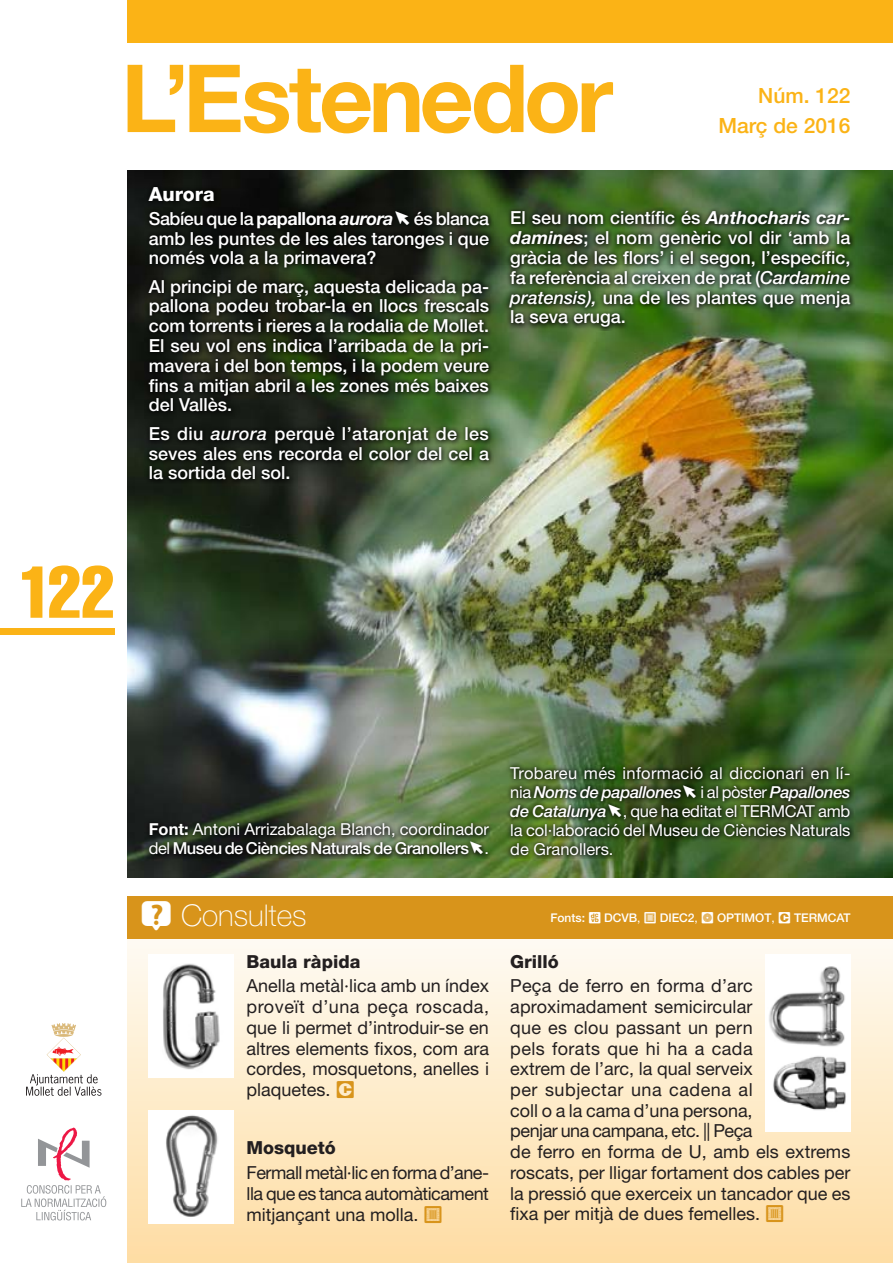
<style>
.page{position:relative;width:893px;height:1263px;background:#fff}
.page>*{position:absolute;margin:0;border:0;box-sizing:border-box;transform-origin:0 0}
.t1{font:extra-condensed 72px "Helvetica";color:#fbb316}
.t2{font:100 30px "Helvetica Neue LT Std";color:#fff}
.t3{font:500 21px/30px "Helvetica Neue LT Std";color:#fbb316;text-align:right}
.t4{font:800 19.5px "Helvetica Neue LT Std";color:#fff}
.t5{font:500 18px/19.8px "Helvetica Neue LT Std";color:#fff;text-align:justify}
.t6{font:18px/20.7px "Helvetica Neue LT Std";color:#231f20;text-align:justify}
.t7{font:800 18px "Helvetica Neue LT Std";color:#231f20}
.t8{font:16.5px/19px "Helvetica Neue LT Std";color:#fff;text-align:justify}
.t9{font:500 12px "Helvetica Neue LT Std";color:#fff}
.s1{font-weight:700}
.s2{font-weight:700;font-style:italic}
.s3{font-family:"Estenedor";font-weight:400}
.s4{font-style:italic}
.s5{font-weight:500}
.s6{font-family:"Estenedor"}
.s7{font-weight:500;font-style:italic}
.s8{font-weight:400}
.s9{font-family:"Estenedor";color:#d8941b}
</style>
<div class="page">
<div style="left:128px;top:0;width:765px;height:43px;background:#fbb316"></div>
<svg style="left:21px;top:1127px;width:85px;height:93px"></svg>
<svg style="left:26px;top:1023px;width:75px;height:73px"></svg>
<img style="left:128px;top:170px;width:765px;height:707px">
<svg style="left:128px;top:939px;width:765px;height:324px;background:#feeac9"></svg>
<div style="left:128px;top:896px;width:765px;height:43px;background:#d8941b"></div>
<div style="left:142px;top:180px;width:352px;height:304px;background:#000;opacity:.9"></div>
<div style="left:503px;top:204px;width:351px;height:127px;background:#000;opacity:.9"></div>
<div style="left:504px;top:760px;width:350px;height:98px;background:#000;opacity:.9"></div>
<div style="left:143px;top:816px;width:350px;height:42px;background:#000;opacity:.9"></div>
<div style="left:149px;top:955px;width:85px;height:123px;background:#fff"></div>
<img style="left:163px;top:963px;width:57px;height:107px">
<div style="left:149px;top:1110px;width:85px;height:114px;background:#fff"></div>
<img style="left:166px;top:1115px;width:52px;height:102px">
<div style="left:765px;top:955px;width:85px;height:177px;background:#fff"></div>
<img style="left:769px;top:966px;width:77px;height:145px">
<svg style="left:128px;top:65px;width:485px;height:68px"></svg>
<div style="left:0;top:628px;width:115px;height:7px;background:#fbb316"></div>
<h1 class="t1" style="left:19px;top:546px;width:97px">122</h1>
<p class="t4" style="left:149px;top:182px;width:67px">Aurora</p>
<p class="t5" style="left:149px;top:208px;width:342px">Sabíeu que la <span class="s1">papallona</span> <span class="s2">aurora</span><span class="s3">a</span> és blanca amb les puntes de les ales taronges i que només vola a la primavera?</p>
<p class="t5" style="left:149px;top:276px;width:342px">Al principi de març, aquesta delicada pa&shy;pallona podeu trobar-la en llocs frescals com torrents i rieres a la rodalia de Mollet.<br>El seu vol ens indica l’arribada de la pri&shy;mavera i del bon temps, i la podem veure fins a mitjan abril a les zones més baixes del Vallès.</p>
<p class="t5" style="left:149px;top:423px;width:342px">Es diu <span class="s4">aurora</span> perquè l’ataronjat de les seves ales ens recorda el color del cel a la sortida del sol.</p>
<p class="t3" style="left:718px;top:80px;width:133px">Núm. 122<br>Març de 2016</p>
<p class="t5" style="left:510px;top:208px;width:342px">El seu nom científic és <span class="s2">Anthocharis car&shy;damines</span>; el nom genèric vol dir ‘amb la gràcia de les flors’ i el segon, l’específic, fa referència al creixen de prat (<span class="s4">Cardamine pratensis),</span> una de les plantes que menja la seva eruga.</p>
<p class="t8" style="left:149px;top:819px;width:342px"><span class="s1">Font:</span> Antoni Arrizabalaga Blanch, coordinador del <span class="s5">Museu de Ciències Naturals de Granollers</span><span class="s6">a</span>.</p>
<p class="t8" style="left:510px;top:763px;width:342px">Trobareu més informació al diccionari en lí&shy;nia <span class="s7">Noms de papallones</span><span class="s6">a</span> i al pòster <span class="s7">Papallones de Catalunya</span><span class="s6">a</span>, que ha editat el TERMCAT amb la col·laboració del Museu de Ciències Naturals de Granollers.</p>
<h2 class="t2" style="left:140px;top:898px;width:168px"><span class="s3">o</span> Consultes</h2>
<p class="t9" style="left:550px;top:911px;width:302px">Fonts: <span class="s3">M</span> DCVB<span class="s8">,</span> <span class="s3">J</span> DIEC2<span class="s8">,</span> <span class="s3">P</span> OPTIMOT<span class="s8">,</span> <span class="s3">U</span> TERMCAT</p>
<p class="t7" style="left:247px;top:950px;width:115px">Baula ràpida</p>
<p class="t6" style="left:247px;top:975px;width:244px">Anella metàl·lica amb un índex proveït d’una peça roscada, que li permet d’introduir-se en altres elements fixos, com ara cordes, mosquetons, anelles i plaquetes. <span class="s9">U</span></p>
<p class="t7" style="left:510px;top:950px;width:50px">Grilló</p>
<p class="t6" style="left:510px;top:975px;width:342px;text-align:left">Peça de ferro en forma d’arc aproximadament semicircular<br>que es clou passant un pern<br>pels forats que hi ha a cada<br>extrem de l’arc, la qual serveix<br>per subjectar una cadena al<br>coll o a la cama d’una persona,<br>penjar una campana, etc. || Peça<br>de ferro en forma de U, amb els extrems roscats, per lligar fortament dos cables per la pressió que exerceix un tancador que es fixa per mitjà de dues femelles. <span class="s9">J</span></p>
<p class="t7" style="left:247px;top:1137px;width:91px">Mosquetó</p>
<p class="t6" style="left:247px;top:1162px;width:244px">Fermall metàl·lic en forma d’ane&shy;lla que es tanca automàticament mitjançant una molla. <span class="s9">J</span></p>
</div>
